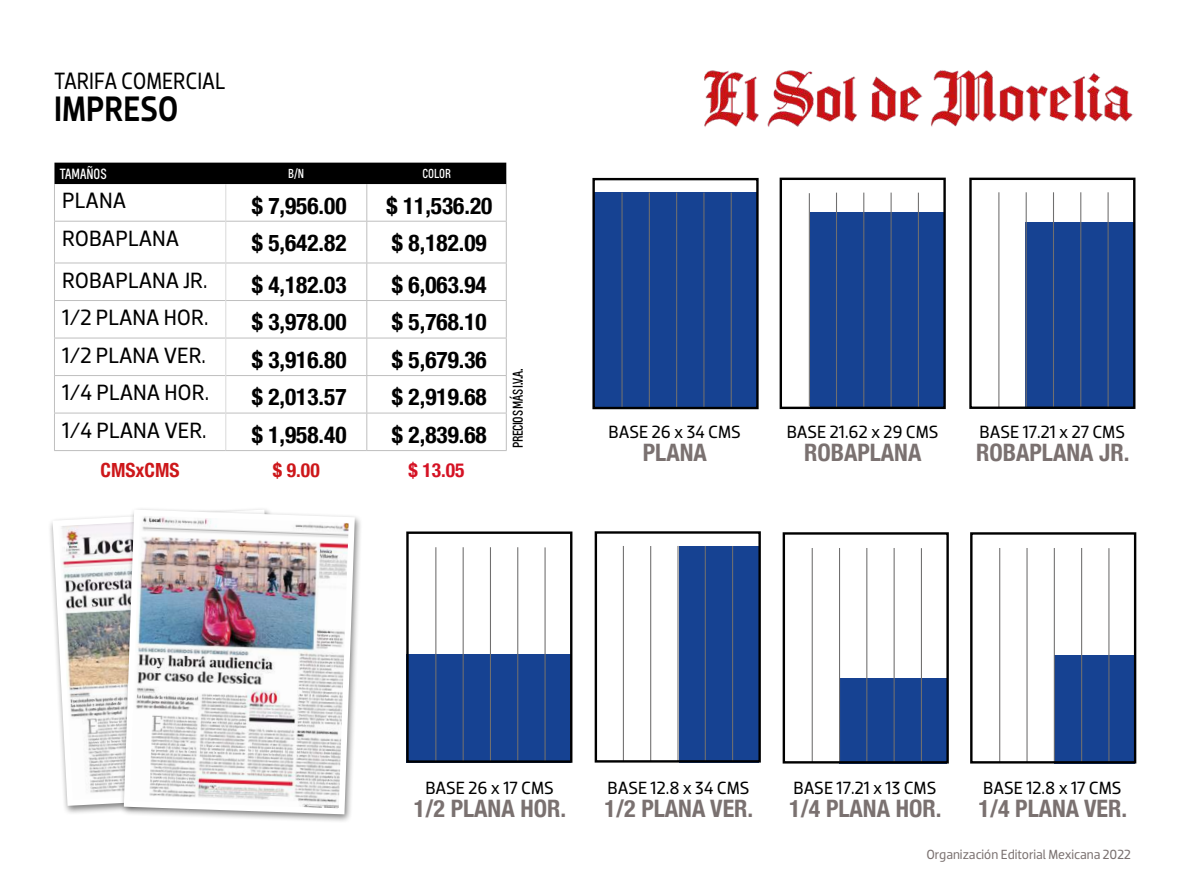
<style>
.page{position:relative;width:1188px;height:889px;background:#fff}
.page>*{position:absolute;margin:0;border:0;box-sizing:border-box;transform-origin:0 0}
.t1{font:500 36px "Dobra";color:#000;scale:.9 1}
.t2{font:700 condensed 24px "Helvetica Neue";color:#7a7170}
.t3{font:24px "Dobra";color:#000;scale:.9 1}
.t4{font:700 condensed 23.25px "Helvetica Neue";color:#000}
.t5{font:22.5px "Dobra";color:#000}
.t6{font:700 condensed 19.5px "Helvetica Neue";color:#cd171a}
.t7{font:700 condensed 19.5px "Helvetica Neue";color:#d51224}
.t8{font:18px "Dobra";color:#000}
.t9{font:condensed 13.8px "Louis";color:#fff}
.t10{font:13.5px "Dobra";color:#7a7170}
.t11{font:condensed 13.2px "Louis";letter-spacing:-.03em;color:#000}
.t12{font:condensed 12.15px "Louis";letter-spacing:-.005em;color:#fff}
</style>
<div class="page">
<svg style="left:50px;top:516px;width:69px;height:293px"></svg>
<div style="left:54px;top:163px;width:452px;height:21px;background:#000"></div>
<hr style="left:54px;top:184px;width:1px;height:37px;background:#bfbfbf">
<hr style="left:54px;top:221px;width:171px;height:1px;background:#bfbfbf">
<hr style="left:54px;top:221px;width:1px;height:42px;background:#bfbfbf">
<hr style="left:54px;top:263px;width:171px;height:1px;background:#bfbfbf">
<hr style="left:54px;top:263px;width:1px;height:37px;background:#bfbfbf">
<hr style="left:54px;top:300px;width:171px;height:1px;background:#bfbfbf">
<hr style="left:54px;top:301px;width:1px;height:37px;background:#bfbfbf">
<hr style="left:54px;top:338px;width:171px;height:1px;background:#bfbfbf">
<hr style="left:54px;top:338px;width:1px;height:37px;background:#bfbfbf">
<hr style="left:54px;top:375px;width:171px;height:1px;background:#bfbfbf">
<hr style="left:54px;top:376px;width:1px;height:37px;background:#bfbfbf">
<hr style="left:54px;top:413px;width:171px;height:1px;background:#bfbfbf">
<hr style="left:54px;top:413px;width:1px;height:37px;background:#bfbfbf">
<hr style="left:54px;top:450px;width:172px;height:1px;background:#bfbfbf">
<hr style="left:225px;top:184px;width:1px;height:37px;background:#d9d9d9">
<hr style="left:225px;top:221px;width:1px;height:42px;background:#d9d9d9">
<hr style="left:225px;top:263px;width:1px;height:37px;background:#d9d9d9">
<hr style="left:225px;top:300px;width:1px;height:38px;background:#d9d9d9">
<hr style="left:225px;top:338px;width:1px;height:37px;background:#d9d9d9">
<hr style="left:225px;top:375px;width:1px;height:38px;background:#d9d9d9">
<hr style="left:225px;top:413px;width:1px;height:37px;background:#d9d9d9">
<hr style="left:366px;top:184px;width:1px;height:37px;background:#bfbfbf">
<hr style="left:506px;top:184px;width:1px;height:37px;background:#bfbfbf">
<hr style="left:226px;top:221px;width:141px;height:1px;background:#bfbfbf">
<hr style="left:367px;top:221px;width:140px;height:1px;background:#bfbfbf">
<hr style="left:366px;top:221px;width:1px;height:42px;background:#bfbfbf">
<hr style="left:506px;top:221px;width:1px;height:42px;background:#bfbfbf">
<hr style="left:226px;top:263px;width:141px;height:1px;background:#bfbfbf">
<hr style="left:367px;top:263px;width:140px;height:1px;background:#bfbfbf">
<hr style="left:366px;top:263px;width:1px;height:37px;background:#bfbfbf">
<hr style="left:506px;top:263px;width:1px;height:37px;background:#bfbfbf">
<hr style="left:226px;top:300px;width:141px;height:1px;background:#bfbfbf">
<hr style="left:367px;top:300px;width:140px;height:1px;background:#bfbfbf">
<hr style="left:366px;top:301px;width:1px;height:37px;background:#bfbfbf">
<hr style="left:506px;top:301px;width:1px;height:37px;background:#bfbfbf">
<hr style="left:226px;top:338px;width:141px;height:1px;background:#bfbfbf">
<hr style="left:367px;top:338px;width:140px;height:1px;background:#bfbfbf">
<hr style="left:366px;top:338px;width:1px;height:37px;background:#bfbfbf">
<hr style="left:506px;top:338px;width:1px;height:37px;background:#bfbfbf">
<hr style="left:226px;top:375px;width:141px;height:1px;background:#bfbfbf">
<hr style="left:367px;top:375px;width:140px;height:1px;background:#bfbfbf">
<hr style="left:366px;top:376px;width:1px;height:37px;background:#bfbfbf">
<hr style="left:506px;top:376px;width:1px;height:37px;background:#bfbfbf">
<hr style="left:226px;top:413px;width:141px;height:1px;background:#bfbfbf">
<hr style="left:367px;top:413px;width:140px;height:1px;background:#bfbfbf">
<hr style="left:366px;top:413px;width:1px;height:37px;background:#bfbfbf">
<hr style="left:506px;top:413px;width:1px;height:37px;background:#bfbfbf">
<hr style="left:226px;top:450px;width:141px;height:1px;background:#bfbfbf">
<hr style="left:367px;top:450px;width:140px;height:1px;background:#bfbfbf">
<div style="left:594px;top:192px;width:163px;height:217px;background:#164292"></div>
<hr style="left:622px;top:193px;width:1px;height:215px;background:#706f6f">
<hr style="left:649px;top:193px;width:1px;height:215px;background:#706f6f">
<hr style="left:676px;top:193px;width:1px;height:215px;background:#706f6f">
<hr style="left:703px;top:193px;width:1px;height:215px;background:#706f6f">
<hr style="left:731px;top:193px;width:1px;height:215px;background:#706f6f">
<div style="left:592px;top:178px;width:167px;height:231px;border:2px solid #000"></div>
<div style="left:810px;top:213px;width:134px;height:196px;background:#164292"></div>
<hr style="left:836px;top:193px;width:1px;height:215px;background:#706f6f">
<hr style="left:863px;top:193px;width:1px;height:215px;background:#706f6f">
<hr style="left:891px;top:193px;width:1px;height:215px;background:#706f6f">
<hr style="left:918px;top:193px;width:1px;height:215px;background:#706f6f">
<div style="left:780px;top:178px;width:166px;height:231px;border:2px solid #000"></div>
<div style="left:1026px;top:223px;width:108px;height:186px;background:#164292"></div>
<hr style="left:998px;top:192px;width:1px;height:216px;background:#706f6f">
<hr style="left:1026px;top:192px;width:1px;height:216px;background:#706f6f">
<hr style="left:1053px;top:192px;width:1px;height:216px;background:#706f6f">
<hr style="left:1080px;top:192px;width:1px;height:216px;background:#706f6f">
<hr style="left:1108px;top:192px;width:1px;height:216px;background:#706f6f">
<div style="left:969px;top:178px;width:167px;height:231px;border:2px solid #000"></div>
<hr style="left:809px;top:193px;width:1px;height:213px;background:#706f6f">
<div style="left:406px;top:654px;width:165px;height:109px;background:#164292"></div>
<hr style="left:435px;top:547px;width:1px;height:214px;background:#706f6f">
<hr style="left:463px;top:547px;width:1px;height:215px;background:#706f6f">
<hr style="left:490px;top:547px;width:1px;height:214px;background:#706f6f">
<hr style="left:517px;top:547px;width:1px;height:214px;background:#706f6f">
<hr style="left:545px;top:547px;width:1px;height:215px;background:#706f6f">
<div style="left:406px;top:531px;width:166px;height:232px;border:2px solid #000"></div>
<div style="left:679px;top:546px;width:79px;height:216px;background:#164292"></div>
<hr style="left:623px;top:546px;width:1px;height:215px;background:#706f6f">
<hr style="left:650px;top:546px;width:1px;height:215px;background:#706f6f">
<hr style="left:677px;top:546px;width:2px;height:215px;background:#706f6f">
<hr style="left:705px;top:546px;width:1px;height:215px;background:#706f6f">
<hr style="left:732px;top:546px;width:1px;height:215px;background:#706f6f">
<div style="left:595px;top:531px;width:166px;height:231px;border:2px solid #000"></div>
<div style="left:840px;top:678px;width:107px;height:85px;background:#164292"></div>
<hr style="left:812px;top:548px;width:1px;height:214px;background:#706f6f">
<hr style="left:839px;top:548px;width:1px;height:214px;background:#706f6f">
<hr style="left:866px;top:548px;width:1px;height:214px;background:#706f6f">
<hr style="left:894px;top:548px;width:1px;height:214px;background:#706f6f">
<hr style="left:921px;top:548px;width:1px;height:214px;background:#706f6f">
<div style="left:783px;top:532px;width:166px;height:231px;border:2px solid #000"></div>
<div style="left:119px;top:506px;width:244px;height:318px;background:#000;opacity:.5"></div>
<img style="left:121px;top:506px;width:237px;height:311px">
<div style="left:1054px;top:655px;width:81px;height:108px;background:#164292"></div>
<hr style="left:999px;top:548px;width:1px;height:214px;background:#706f6f">
<hr style="left:1027px;top:548px;width:1px;height:214px;background:#706f6f">
<hr style="left:1054px;top:548px;width:1px;height:214px;background:#706f6f">
<hr style="left:1081px;top:548px;width:1px;height:214px;background:#706f6f">
<hr style="left:1108px;top:548px;width:1px;height:214px;background:#706f6f">
<div style="left:970px;top:532px;width:166px;height:231px;border:2px solid #000"></div>
<img style="left:704px;top:70px;width:429px;height:57px">
<p class="t3" style="left:54px;top:66px;width:192px">TARIFA COMERCIAL</p>
<h1 class="t1" style="left:54px;top:87px;width:140px">IMPRESO</h1>
<p class="t9" style="left:60px;top:164px;width:48px">TAMAÑOS</p>
<p class="t12" style="left:288px;top:166px;width:18px">B/N</p>
<p class="t12" style="left:422px;top:166px;width:30px">COLOR</p>
<p class="t5" style="left:62px;top:187px;width:65px">PLANA</p>
<p class="t4" style="left:252px;top:191px;width:96px">$ 7,956.00</p>
<p class="t4" style="left:386px;top:191px;width:108px">$ 11,536.20</p>
<p class="t5" style="left:62px;top:225px;width:119px">ROBAPLANA</p>
<p class="t4" style="left:252px;top:229px;width:96px">$ 5,642.82</p>
<p class="t4" style="left:392px;top:229px;width:96px">$ 8,182.09</p>
<p class="t5" style="left:62px;top:267px;width:147px">ROBAPLANA JR.</p>
<p class="t4" style="left:252px;top:270px;width:96px">$ 4,182.03</p>
<p class="t4" style="left:392px;top:270px;width:96px">$ 6,063.94</p>
<p class="t5" style="left:62px;top:304px;width:148px">1/2 PLANA HOR.</p>
<p class="t4" style="left:252px;top:308px;width:96px">$ 3,978.00</p>
<p class="t4" style="left:392px;top:308px;width:96px">$ 5,768.10</p>
<p class="t5" style="left:62px;top:342px;width:145px">1/2 PLANA VER.</p>
<p class="t4" style="left:252px;top:345px;width:96px">$ 3,916.80</p>
<p class="t4" style="left:392px;top:345px;width:96px">$ 5,679.36</p>
<p class="t5" style="left:62px;top:379px;width:148px">1/4 PLANA HOR.</p>
<p class="t4" style="left:252px;top:383px;width:96px">$ 2,013.57</p>
<p class="t4" style="left:392px;top:383px;width:96px">$ 2,919.68</p>
<p class="t5" style="left:62px;top:417px;width:146px">1/4 PLANA VER.</p>
<p class="t4" style="left:252px;top:420px;width:96px">$ 1,958.40</p>
<p class="t4" style="left:392px;top:420px;width:96px">$ 2,839.68</p>
<p class="t6" style="left:101px;top:458px;width:81px">CMSxCMS</p>
<p class="t6" style="left:273px;top:458px;width:48px">$ 9.00</p>
<p class="t7" style="left:408px;top:458px;width:58px">$ 13.05</p>
<p class="t11" style="left:509px;top:448px;width:81px;rotate:-90deg">PRECIOS MÁS I.V.A.</p>
<p class="t8" style="left:609px;top:421px;width:134px">BASE 26 x 34 CMS</p>
<p class="t2" style="left:643px;top:438px;width:66px">PLANA</p>
<p class="t8" style="left:787px;top:421px;width:154px">BASE 21.62 x 29 CMS</p>
<p class="t2" style="left:804px;top:438px;width:119px">ROBAPLANA</p>
<p class="t8" style="left:980px;top:421px;width:147px">BASE 17.21 x 27 CMS</p>
<p class="t2" style="left:976px;top:438px;width:155px">ROBAPLANA JR.</p>
<p class="t8" style="left:425px;top:777px;width:130px">BASE 26 x 17 CMS</p>
<p class="t2" style="left:414px;top:794px;width:154px">1/2 PLANA HOR.</p>
<p class="t8" style="left:607px;top:777px;width:144px">BASE 12.8 x 34 CMS</p>
<p class="t2" style="left:605px;top:794px;width:150px">1/2 PLANA VER.</p>
<p class="t8" style="left:793px;top:777px;width:145px">BASE 17.21 x 13 CMS</p>
<p class="t2" style="left:789px;top:794px;width:154px">1/4 PLANA HOR.</p>
<p class="t8" style="left:983px;top:777px;width:140px">BASE 12.8 x 17 CMS</p>
<p class="t2" style="left:979px;top:794px;width:150px">1/4 PLANA VER.</p>
<p class="t10" style="left:926px;top:846px;width:206px">Organización Editorial Mexicana 2022</p>
</div>
